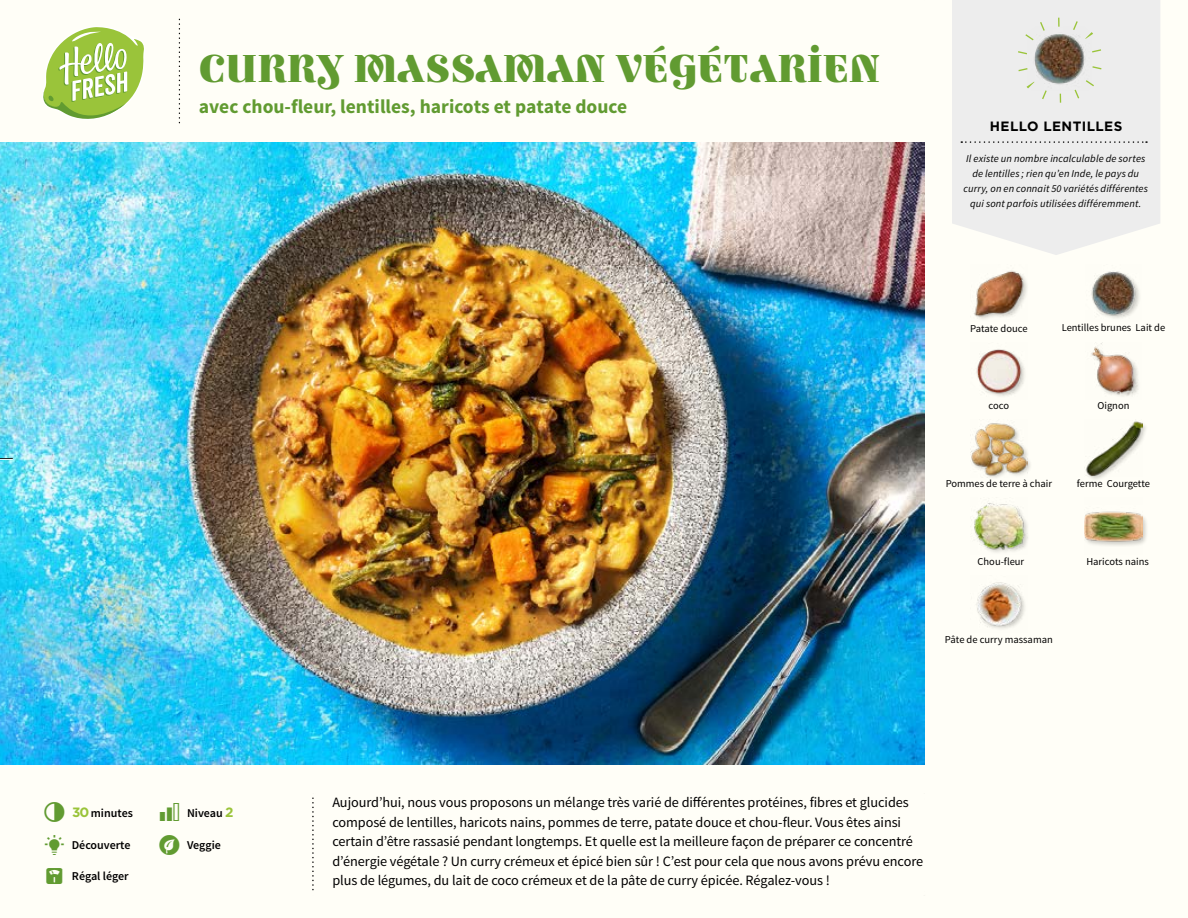
<style>
.page{position:relative;width:1188px;height:918px;background:#fffef7}
.page>*{position:absolute;margin:0;border:0;box-sizing:border-box;transform-origin:0 0}
.t1{font:45px "Ambicase Fatface OT";color:#619b31}
.t2{font:700 19.5px "Source Sans Pro";color:#619b31}
.t3{font:14.25px/19.5px "Source Sans Pro";letter-spacing:-.005em;color:#000}
.t4{font:700 13.5px "Gotham";letter-spacing:.03em;color:#000}
.t5{font:600 12px "Source Sans Pro";color:#000}
.t6{font:italic 10.5px/14.7px "Source Sans Pro";letter-spacing:.015em;color:#000;text-align:center}
.t7{font:10.5px "Source Sans Pro";color:#000}
.s1{font-family:"Gotham";font-weight:700;font-size:13.5px;color:#9ac43a}
</style>
<div class="page">
<svg style="left:43px;top:27px;width:101px;height:92px"></svg>
<img style="left:976px;top:582px;width:49px;height:47px">
<img style="left:974px;top:503px;width:54px;height:50px">
<div style="left:1084px;top:511px;width:65px;height:36px;background:#000;opacity:.2"></div>
<img style="left:1085px;top:511px;width:57px;height:36px">
<div style="left:1086px;top:421px;width:63px;height:61px;background:#000;opacity:.2"></div>
<img style="left:1085px;top:421px;width:57px;height:56px">
<div style="left:970px;top:424px;width:63px;height:56px;background:#000;opacity:.2"></div>
<img style="left:970px;top:423px;width:58px;height:54px">
<img style="left:976px;top:349px;width:49px;height:47px">
<img style="left:1091px;top:342px;width:48px;height:54px">
<img style="left:1091px;top:271px;width:49px;height:47px">
<img style="left:974px;top:270px;width:53px;height:49px">
<svg style="left:952px;top:0;width:208px;height:255px;background:#eeeeed"></svg>
<svg style="left:961px;top:141px;width:186px;height:2px"></svg>
<img style="left:1027px;top:25px;width:66px;height:66px">
<div style="left:1017px;top:18px;width:85px;height:85px;border:9px dashed #9ac43a;border-radius:50%"></div>
<img style="left:0;top:142px;width:925px;height:623px">
<svg style="left:0;top:458px;width:13px;height:2px"></svg>
<h1 class="t1" style="left:199px;top:45px;width:683px">CURRY MASSAMAN VÉGÉTARIEN</h1>
<h2 class="t2" style="left:199px;top:94px;width:430px">avec chou-fleur, lentilles, haricots et patate douce</h2>
<p class="t4" style="left:990px;top:117px;width:134px">HELLO LENTILLES</p>
<p class="t6" style="left:963px;top:152px;width:186px">Il existe un nombre incalculable de sortes de lentilles ; rien qu’en Inde, le pays du curry, on en connait 50 variétés différentes qui sont parfois utilisées différemment.</p>
<p class="t7" style="left:970px;top:322px;width:59px">Patate douce</p>
<p class="t7" style="left:1062px;top:321px;width:105px">Lentilles brunes Lait de</p>
<p class="t7" style="left:989px;top:399px;width:22px">coco</p>
<p class="t7" style="left:1097px;top:399px;width:34px">Oignon</p>
<p class="t7" style="left:946px;top:477px;width:108px">Pommes de terre à chair</p>
<p class="t7" style="left:1077px;top:477px;width:75px">ferme Courgette</p>
<p class="t7" style="left:978px;top:555px;width:48px">Chou-fleur</p>
<p class="t7" style="left:1086px;top:555px;width:64px">Haricots nains</p>
<p class="t7" style="left:945px;top:633px;width:109px">Pâte de curry massaman</p>
<p class="t5" style="left:72px;top:805px;width:62px"><span class="s1">30</span> minutes</p>
<p class="t5" style="left:187px;top:805px;width:48px">Niveau <span class="s1">2</span></p>
<p class="t5" style="left:72px;top:838px;width:60px">Découverte</p>
<p class="t5" style="left:187px;top:838px;width:35px">Veggie</p>
<p class="t5" style="left:72px;top:869px;width:58px">Régal léger</p>
<p class="t3" style="left:332px;top:793px;width:592px">Aujourd’hui, nous vous proposons un mélange très varié de différentes protéines, fibres et glucides composé de lentilles, haricots nains, pommes de terre, patate douce et chou-fleur. Vous êtes ainsi certain d’être rassasié pendant longtemps. Et quelle est la meilleure façon de préparer ce concentré d’énergie végétale ? Un curry crémeux et épicé bien sûr ! C’est pour cela que nous avons prévu encore plus de légumes, du lait de coco crémeux et de la pâte de curry épicée. Régalez-vous !</p>
</div>
